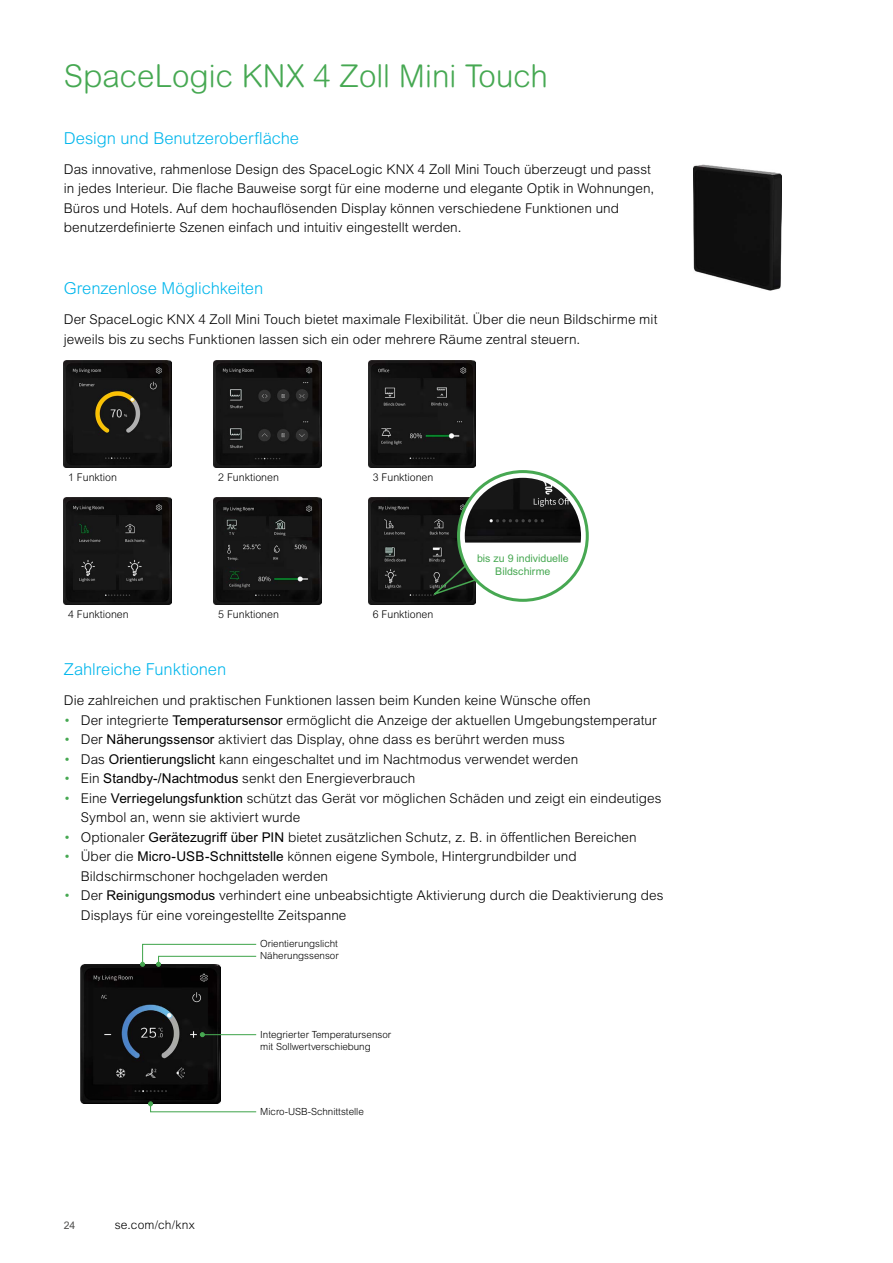
<style>
.page{position:relative;width:893px;height:1263px;background:#fff}
.page>*{position:absolute;margin:0;border:0;box-sizing:border-box;transform-origin:0 0}
.Titel_Komponenten{font:300 31.5px "Arial Rounded MT Pro";color:#46a852}
.H2_Subline{font:300 16.5px "Arial MT Std";letter-spacing:-.005em;color:#00b6ec}
.Body_Text{font:300 13.5px/19.5px "Arial MT Pro";letter-spacing:.005em;color:#000}
.t1{font:300 12px "Arial MT Pro";letter-spacing:.015em;color:#000}
.t2{font:300 10.65px "Arial MT Pro";color:#000}
.t3{font:10.65px/12.8px "Arial MT Pro";color:#47a852;text-align:center}
.t4{font:10.5px "Arial MT Std";color:#504f4e}
.t5{font:300 9.9px/12px "Arial MT Pro";color:#000}
.s1{color:#46a852}
.s2{font-weight:400}
</style>
<div class="page">
<img style="left:368px;top:497px;width:108px;height:108px">
<img style="left:64px;top:360px;width:107px;height:107px">
<img style="left:214px;top:360px;width:107px;height:107px">
<img style="left:368px;top:360px;width:108px;height:107px">
<img style="left:64px;top:497px;width:107px;height:108px">
<img style="left:214px;top:497px;width:107px;height:108px">
<div style="left:459px;top:472px;width:128px;height:128px;background:#fff;border-radius:50%"></div>
<div style="left:457px;top:470px;width:132px;height:132px;border:3px solid #47a852;border-radius:50%"></div>
<img style="left:465px;top:478px;width:116px;height:65px">
<svg style="left:428px;top:564px;width:49px;height:34px;background:#2b362c"></svg>
<img style="left:81px;top:964px;width:139px;height:140px">
<hr style="left:202px;top:1034px;width:54px;height:1px;background:#47a852">
<svg style="left:140px;top:943px;width:117px;height:24px"></svg>
<svg style="left:200px;top:1032px;width:5px;height:5px"></svg>
<svg style="left:148px;top:1101px;width:109px;height:12px"></svg>
<img style="left:693px;top:164px;width:88px;height:127px">
<p class="Titel_Komponenten" style="left:64px;top:58px;width:486px">SpaceLogic KNX 4 Zoll Mini Touch</p>
<p class="H2_Subline" style="left:64px;top:129px;width:237px">Design und Benutzeroberfläche</p>
<p class="Body_Text" style="left:64px;top:160px;width:592px">Das innovative, rahmenlose Design des SpaceLogic KNX 4 Zoll Mini Touch überzeugt und passt in jedes Interieur. Die flache Bauweise sorgt für eine moderne und elegante Optik in Wohnungen, Büros und Hotels. Auf dem hochauflösenden Display können verschiedene Funktionen und benutzerdefinierte Szenen einfach und intuitiv eingestellt werden.</p>
<p class="H2_Subline" style="left:64px;top:279px;width:201px">Grenzenlose Möglichkeiten</p>
<p class="Body_Text" style="left:64px;top:310px;width:595px">Der SpaceLogic KNX 4 Zoll Mini Touch bietet maximale Flexibilität. Über die neun Bildschirme mit jeweils bis zu sechs Funktionen lassen sich ein oder mehrere Räume zentral steuern.</p>
<p class="t2" style="left:68px;top:470px;width:50px">1 Funktion</p>
<p class="t2" style="left:218px;top:470px;width:62px">2 Funktionen</p>
<p class="t2" style="left:373px;top:470px;width:62px">3 Funktionen</p>
<p class="t2" style="left:68px;top:608px;width:62px">4 Funktionen</p>
<p class="t2" style="left:218px;top:608px;width:62px">5 Funktionen</p>
<p class="t2" style="left:373px;top:608px;width:62px">6 Funktionen</p>
<p class="t3" style="left:477px;top:553px;width:93px">bis zu 9 individuelle<br>Bildschirme</p>
<p class="H2_Subline" style="left:64px;top:660px;width:164px">Zahlreiche Funktionen</p>
<p class="Body_Text" style="left:64px;top:691px;width:528px">Die zahlreichen und praktischen Funktionen lassen beim Kunden keine Wünsche offen</p>
<p class="Body_Text" style="left:64px;top:711px;width:594px"><span class="s1">•</span> Der integrierte <span class="s2">Temperatursensor</span> ermöglicht die Anzeige der aktuellen Umgebungstemperatur</p>
<p class="Body_Text" style="left:64px;top:730px;width:503px"><span class="s1">•</span> Der <span class="s2">Näherungssensor</span> aktiviert das Display, ohne dass es berührt werden muss</p>
<p class="Body_Text" style="left:64px;top:750px;width:516px"><span class="s1">•</span> Das <span class="s2">Orientierungslicht</span> kann eingeschaltet und im Nachtmodus verwendet werden</p>
<p class="Body_Text" style="left:64px;top:769px;width:353px"><span class="s1">•</span> Ein <span class="s2">Standby-/Nachtmodus</span> senkt den Energieverbrauch</p>
<p class="Body_Text" style="left:81px;top:789px;width:582px;text-indent:-17px"><span class="s1">•</span> Eine <span class="s2">Verriegelungsfunktion</span> schützt das Gerät vor möglichen Schäden und zeigt ein eindeutiges<br>Symbol an, wenn sie aktiviert wurde</p>
<p class="Body_Text" style="left:64px;top:828px;width:574px"><span class="s1">•</span> Optionaler <span class="s2">Gerätezugriff über PIN</span> bietet zusätzlichen Schutz, z. B. in öffentlichen Bereichen</p>
<p class="Body_Text" style="left:81px;top:847px;width:497px;text-indent:-17px"><span class="s1">•</span> Über die <span class="s2">Micro-USB-Schnittstelle</span> können eigene Symbole, Hintergrundbilder und<br>Bildschirmschoner hochgeladen werden</p>
<p class="Body_Text" style="left:81px;top:886px;width:584px;text-indent:-17px"><span class="s1">•</span> Der <span class="s2">Reinigungsmodus</span> verhindert eine unbeabsichtigte Aktivierung durch die Deaktivierung des<br>Displays für eine voreingestellte Zeitspanne</p>
<p class="t5" style="left:260px;top:938px;width:80px">Orientierungslicht<br>Näherungssensor</p>
<p class="t5" style="left:260px;top:1029px;width:132px">Integrierter Temperatursensor mit Sollwertverschiebung</p>
<p class="t4" style="left:64px;top:1219px;width:13px">24</p>
<p class="t1" style="left:115px;top:1217px;width:81px">se.com/ch/knx</p>
<p class="t5" style="left:260px;top:1105px;width:105px">Micro-USB-Schnittstelle</p>
</div>
